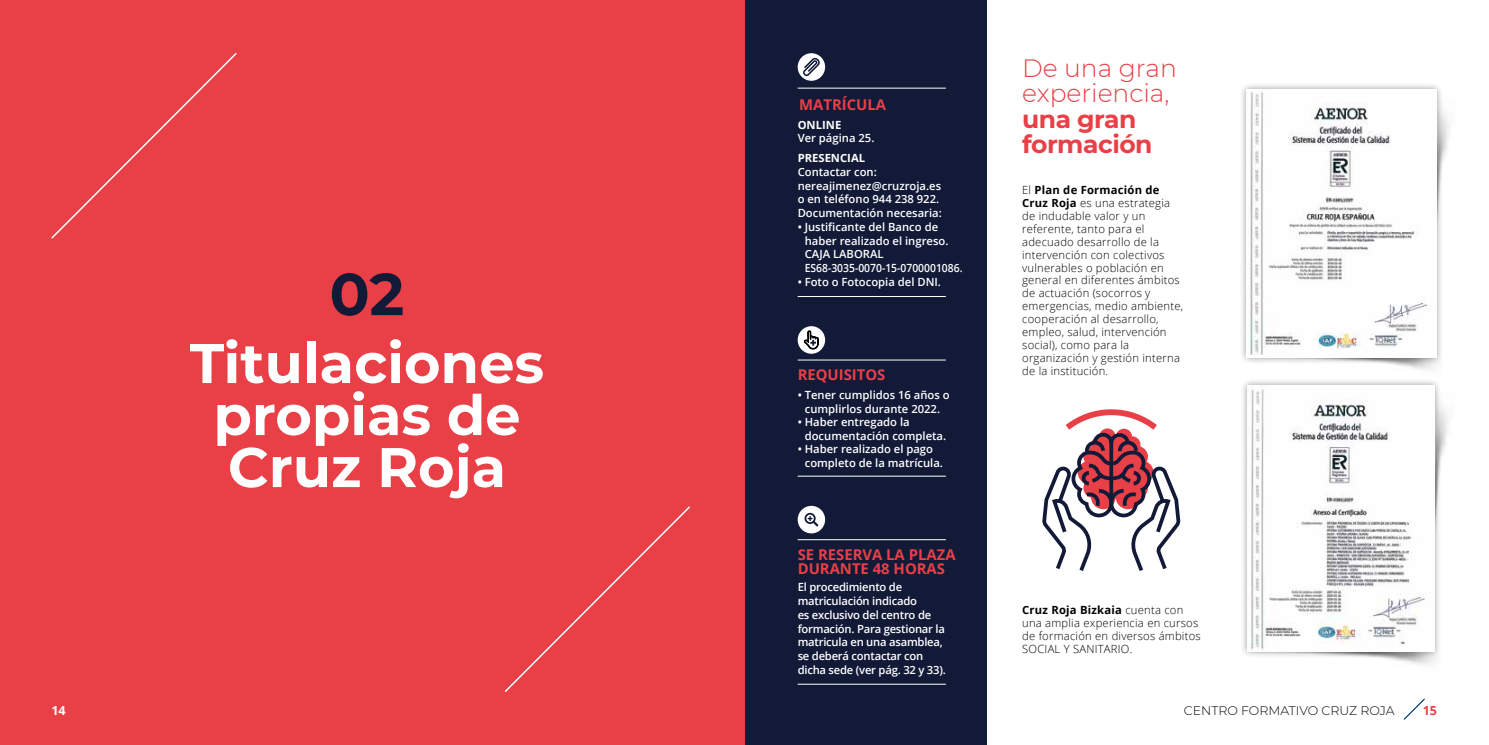
<style>
.page{position:relative;width:1489px;height:745px;background:#fff}
.page>*{position:absolute;margin:0;border:0;box-sizing:border-box;transform-origin:0 0}
.t1{font:700 59.12px "Montserrat";color:#121a38}
.t2{font:700 55.62px/52px "Montserrat";color:#fff;text-align:center}
.t3{font:300 25px/25px "Montserrat";color:#e84046}
.t4{font:700 25px/25px "Montserrat";letter-spacing:-.02em;color:#e84046}
.t5{font:700 14.88px/13.8px "Open Sans";color:#e84046}
.t6{font:300 12.5px "Montserrat";color:#000}
.t7{font:700 12.5px "Open Sans";color:#e84046}
.t8{font:700 12.5px "Open Sans";color:#fff}
.t9{font:300 11.25px/12.9px "Open Sans";letter-spacing:.02em;color:#000}
.t10{font:600 11.25px/13.8px "Open Sans";color:#fff}
.t11{font:600 11.25px/13.8px "Open Sans";letter-spacing:-.02em;color:#fff}
.t12{font:700 11.25px "Open Sans";color:#fff}
.s1{font-weight:700}
</style>
<div class="page">
<svg style="left:1403px;top:698px;width:21px;height:21px"></svg>
<img style="left:1370px;top:407px;width:78px;height:258px">
<div style="left:1239px;top:378px;width:202px;height:279px;background:#000;opacity:.4"></div>
<img style="left:1247px;top:385px;width:187px;height:265px">
<img style="left:1255px;top:112px;width:194px;height:271px">
<div style="left:1239px;top:82px;width:204px;height:282px;background:#000;opacity:.4"></div>
<img style="left:1246px;top:89px;width:189px;height:268px">
<div style="left:744px;top:0;width:242px;height:744px;background:#121a38"></div>
<hr style="left:797px;top:359px;width:148px;height:1px;background:#fff">
<hr style="left:797px;top:475px;width:148px;height:1px;background:#fff">
<svg style="left:797px;top:326px;width:28px;height:27px"></svg>
<svg style="left:797px;top:328px;width:27px;height:33px"></svg>
<hr style="left:797px;top:88px;width:148px;height:1px;background:#fff">
<hr style="left:797px;top:296px;width:148px;height:1px;background:#fff">
<div style="left:797px;top:53px;width:28px;height:28px;background:#fff;border-radius:50%"></div>
<svg style="left:803px;top:57px;width:16px;height:19px"></svg>
<div style="left:0;top:0;width:744px;height:744px;background:#e84046"></div>
<svg style="left:1042px;top:409px;width:139px;height:162px"></svg>
<svg style="left:505px;top:506px;width:185px;height:185px"></svg>
<svg style="left:51px;top:53px;width:186px;height:185px"></svg>
<hr style="left:797px;top:539px;width:148px;height:1px;background:#fff">
<hr style="left:797px;top:683px;width:148px;height:1px;background:#fff">
<div style="left:797px;top:505px;width:28px;height:28px;background:#fff;border-radius:50%"></div>
<svg style="left:804px;top:512px;width:14px;height:14px"></svg>
<p class="t8" style="left:51px;top:701px;width:16px">14</p>
<h1 class="t1" style="left:329px;top:251px;width:76px">02</h1>
<h2 class="t2" style="left:190px;top:334px;width:356px">Titulaciones propias de<br>Cruz Roja</h2>
<h3 class="t5" style="left:799px;top:97px;width:88px">MATRÍCULA</h3>
<p class="t12" style="left:797px;top:116px;width:45px">ONLINE</p>
<p class="t10" style="left:797px;top:131px;width:78px">Ver página 25.</p>
<p class="t12" style="left:797px;top:150px;width:69px">PRESENCIAL</p>
<p class="t10" style="left:797px;top:164px;width:146px">Contactar con: nereajimenez@cruzroja.es o en teléfono 944 238 922.<br>Documentación necesaria:</p>
<p class="t10" style="left:804px;top:219px;width:159px;text-indent:-7px">• Justificante del Banco de haber realizado el ingreso.<br>CAJA LABORAL<br>ES68-3035-0070-15-0700001086.</p>
<p class="t10" style="left:797px;top:274px;width:145px">• Foto o Fotocopia del DNI.</p>
<h3 class="t5" style="left:797px;top:367px;width:89px">REQUISITOS</h3>
<p class="t10" style="left:797px;top:388px;width:153px;text-align:center">• Tener cumplidos 16 años o cumplirlos durante 2022.</p>
<p class="t10" style="left:804px;top:415px;width:143px;text-indent:-7px">• Haber entregado la documentación completa.</p>
<p class="t10" style="left:804px;top:442px;width:140px;text-indent:-7px">• Haber realizado el pago completo de la matrícula.</p>
<h3 class="t5" style="left:797px;top:546px;width:159px">SE RESERVA LA PLAZA<br>DURANTE 48 HORAS</h3>
<p class="t11" style="left:797px;top:579px;width:150px">El procedimiento de matriculación indicado<br>es exclusivo del centro de formación. Para gestionar la matricula en una asamblea, se deberá contactar con dicha sede (ver pág. 32 y 33).</p>
<h3 class="t3" style="left:1022px;top:55px;width:156px">De una gran experiencia,</h3>
<h3 class="t4" style="left:1022px;top:105px;width:132px">una gran formación</h3>
<p class="t9" style="left:1022px;top:183px;width:163px">El <span class="s1">Plan de Formación de<br>Cruz Roja</span> es una estrategia de indudable valor y un referente, tanto para el adecuado desarrollo de la intervención con colectivos vulnerables o población en general en diferentes ámbitos de actuación (socorros y emergencias, medio ambiente, cooperación al desarrollo, empleo, salud, intervención social), como para la organización y gestión interna de la institución.</p>
<p class="t9" style="left:1022px;top:603px;width:180px"><span class="s1">Cruz Roja Bizkaia</span> cuenta con una amplia experiencia en cursos de formación en diversos ámbitos<br>SOCIAL Y SANITARIO.</p>
<p class="t6" style="left:1183px;top:701px;width:212px">CENTRO FORMATIVO CRUZ ROJA</p>
<p class="t7" style="left:1422px;top:701px;width:16px">15</p>
</div>
